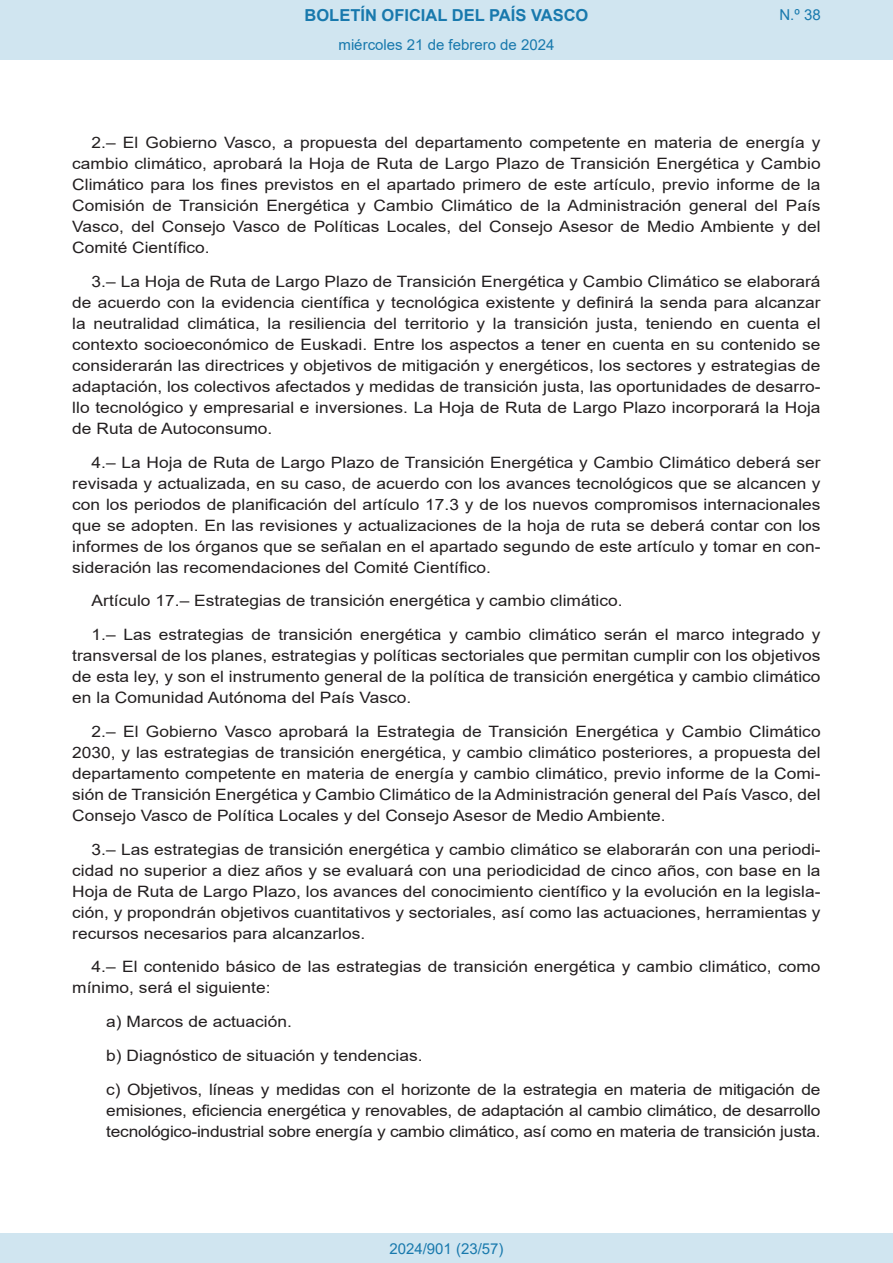
<style>
.page{position:relative;width:893px;height:1263px;background:#fff}
.page>*{position:absolute;margin:0;border:0;box-sizing:border-box;transform-origin:0 0}
.t1{font:700 16.5px "Arial";color:#1879ad}
.BOPVDetalle{font:15.6px/21px "Arial";color:#231f20;text-align:justify;scale:1.11 1}
.BOPVDetalle1{font:15.6px/21px "Arial";color:#231f20;text-align:justify;scale:1.11 1}
.Paginacion_Centro{font:15px "Arial";color:#1879ad}
</style>
<div class="page">
<div style="left:0;top:0;width:893px;height:60px;background:#d0e5f0"></div>
<div style="left:0;top:1233px;width:893px;height:30px;background:#d0e5f0"></div>
<p class="t1" style="left:305px;top:3px;width:285px">BOLETÍN OFICIAL DEL PAÍS VASCO</p>
<p class="Paginacion_Centro" style="left:338px;top:35px;width:217px">miércoles 21 de febrero de 2024</p>
<p class="Paginacion_Centro" style="left:779px;top:5px;width:43px">N.º 38</p>
<p class="BOPVDetalle" style="left:72px;top:132px;width:676px;text-indent:19px">2.– El Gobierno Vasco, a propuesta del departamento competente en materia de energía y cambio climático, aprobará la Hoja de Ruta de Largo Plazo de Transición Energética y Cambio Climático para los fines previstos en el apartado primero de este artículo, previo informe de la Comisión de Transición Energética y Cambio Climático de la Administración general del País Vasco, del Consejo Vasco de Políticas Locales, del Consejo Asesor de Medio Ambiente y del Comité Científico.</p>
<p class="BOPVDetalle" style="left:72px;top:271px;width:676px;text-indent:19px">3.– La Hoja de Ruta de Largo Plazo de Transición Energética y Cambio Climático se elaborará de acuerdo con la evidencia científica y tecnológica existente y definirá la senda para alcanzar la neutralidad climática, la resiliencia del territorio y la transición justa, teniendo en cuenta el contexto socioeconómico de Euskadi. Entre los aspectos a tener en cuenta en su contenido se considerarán las directrices y objetivos de mitigación y energéticos, los sectores y estrategias de adaptación, los colectivos afectados y medidas de transición justa, las oportunidades de desarro&shy;llo tecnológico y empresarial e inversiones. La Hoja de Ruta de Largo Plazo incorporará la Hoja de Ruta de Autoconsumo.</p>
<p class="BOPVDetalle" style="left:72px;top:452px;width:676px;text-indent:19px">4.– La Hoja de Ruta de Largo Plazo de Transición Energética y Cambio Climático deberá ser revisada y actualizada, en su caso, de acuerdo con los avances tecnológicos que se alcancen y con los periodos de planificación del artículo 17.3 y de los nuevos compromisos internacionales que se adopten. En las revisiones y actualizaciones de la hoja de ruta se deberá contar con los informes de los órganos que se señalan en el apartado segundo de este artículo y tomar en con&shy;sideración las recomendaciones del Comité Científico.</p>
<p class="BOPVDetalle" style="left:92px;top:590px;width:480px">Artículo 17.– Estrategias de transición energética y cambio climático.</p>
<p class="BOPVDetalle" style="left:72px;top:624px;width:676px;text-indent:19px">1.– Las estrategias de transición energética y cambio climático serán el marco integrado y transversal de los planes, estrategias y políticas sectoriales que permitan cumplir con los objetivos de esta ley, y son el instrumento general de la política de transición energética y cambio climático en la Comunidad Autónoma del País Vasco.</p>
<p class="BOPVDetalle" style="left:72px;top:721px;width:676px;text-indent:19px">2.– El Gobierno Vasco aprobará la Estrategia de Transición Energética y Cambio Climático 2030, y las estrategias de transición energética, y cambio climático posteriores, a propuesta del departamento competente en materia de energía y cambio climático, previo informe de la Comi&shy;sión de Transición Energética y Cambio Climático de la Administración general del País Vasco, del Consejo Vasco de Política Locales y del Consejo Asesor de Medio Ambiente.</p>
<p class="BOPVDetalle" style="left:72px;top:839px;width:676px;text-indent:19px">3.– Las estrategias de transición energética y cambio climático se elaborarán con una periodi&shy;cidad no superior a diez años y se evaluará con una periodicidad de cinco años, con base en la Hoja de Ruta de Largo Plazo, los avances del conocimiento científico y la evolución en la legisla&shy;ción, y propondrán objetivos cuantitativos y sectoriales, así como las actuaciones, herramientas y recursos necesarios para alcanzarlos.</p>
<p class="BOPVDetalle" style="left:72px;top:956px;width:676px;text-indent:19px">4.– El contenido básico de las estrategias de transición energética y cambio climático, como mínimo, será el siguiente:</p>
<p class="BOPVDetalle1" style="left:106px;top:1011px;width:169px">a) Marcos de actuación.</p>
<p class="BOPVDetalle1" style="left:106px;top:1045px;width:286px">b) Diagnóstico de situación y tendencias.</p>
<p class="BOPVDetalle1" style="left:106px;top:1079px;width:645px">c) Objetivos, líneas y medidas con el horizonte de la estrategia en materia de mitigación de emisiones, eficiencia energética y renovables, de adaptación al cambio climático, de desarrollo tecnológico-industrial sobre energía y cambio climático, así como en materia de transición justa.</p>
<p class="Paginacion_Centro" style="left:389px;top:1238px;width:116px">2024/901 (23/57)</p>
</div>
